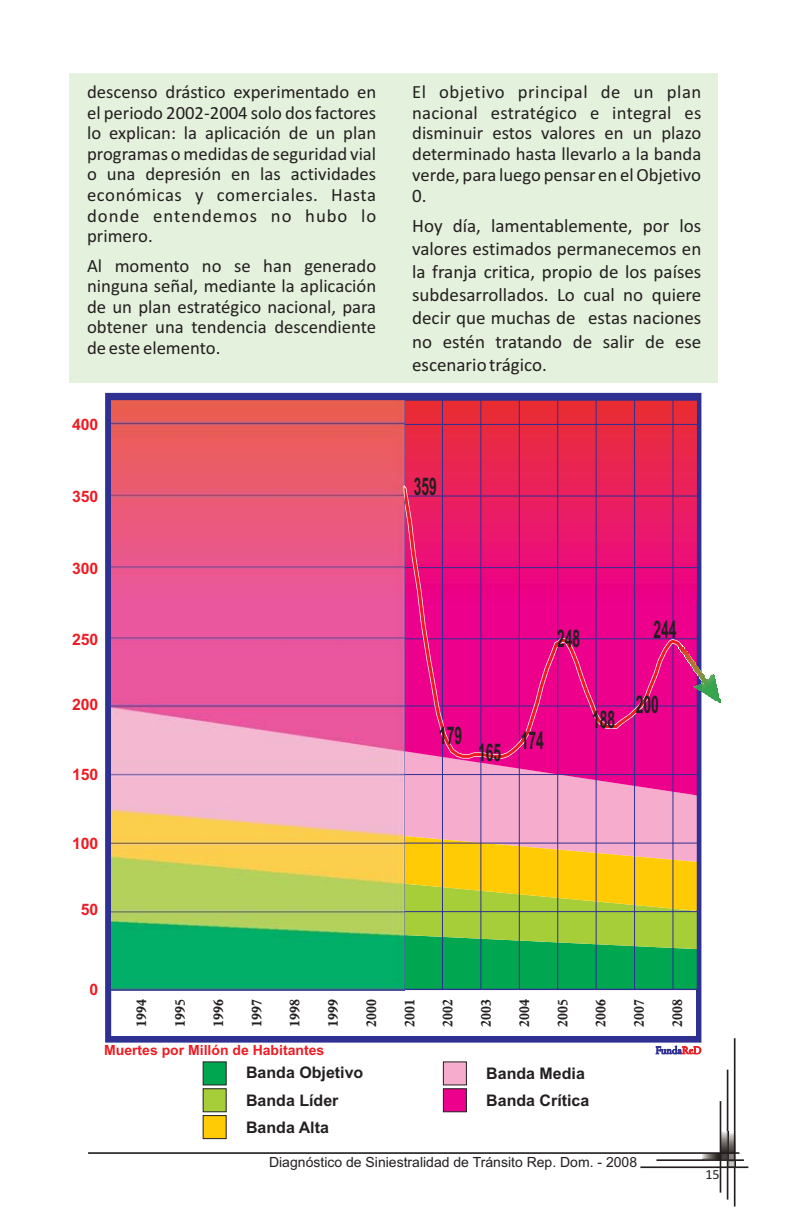
<style>
.page{position:relative;width:792px;height:1224px;background:#fff}
.page>*{position:absolute;margin:0;border:0;box-sizing:border-box;transform-origin:0 0}
.t1{font:700 24.4px "Arial";color:#231f20;scale:.57 1}
.t2{font:19px/23.2px "Calibri";color:#231f20}
.t3{font:18.6px/20.6px "Calibri";color:#231f20;text-align:justify}
.t4{font:700 16px "Arial";color:#231f20}
.t5{font:700 15.8px "Arial";color:#ed1c24}
.t6{font:14px "Arial";color:#231f20}
.t7{font:700 14px "Arial";color:#ed1c24}
.t8{font:14px "Calibri";color:#231f20}
.t9{font:700 13.8px "Aldine 721 BT";color:#231f20}
.t10{font:11px "Garamond Premr Pro";color:#2e3092}
.s1{font-size:19px}
.s2{color:#ed1c24}
</style>
<div class="page">
<img style="left:728px;top:1133px;width:6px;height:17px">
<hr style="left:734px;top:1038px;width:2px;height:169px;background:#231f20">
<hr style="left:640px;top:1166px;width:108px;height:2px;background:#231f20">
<hr style="left:727px;top:1070px;width:1px;height:130px;background:#231f20">
<hr style="left:656px;top:1159px;width:88px;height:2px;background:#231f20">
<svg style="left:703px;top:1156px;width:32px;height:12px"></svg>
<img style="left:721px;top:1131px;width:7px;height:19px">
<hr style="left:720px;top:1101px;width:1px;height:92px;background:#231f20">
<svg style="left:88px;top:1150px;width:651px;height:6px"></svg>
<div style="left:104px;top:394px;width:598px;height:648px;border:12px solid #2e3092"></div>
<div style="left:110px;top:400px;width:586px;height:636px;background:#fff"></div>
<div style="left:405px;top:949px;width:290px;height:40px;background:#00a650"></div>
<svg style="left:405px;top:912px;width:290px;height:37px;background:#86c53e"></svg>
<div style="left:405px;top:795px;width:290px;height:15px;background:#f6adcd"></div>
<svg style="left:405px;top:810px;width:290px;height:101px;background:#edbe58"></svg>
<svg style="left:405px;top:761px;width:290px;height:34px;background:#f069b3"></svg>
<img style="left:405px;top:402px;width:290px;height:81px">
<hr style="left:111px;top:911px;width:587px;height:1px;background:#2e3092">
<hr style="left:111px;top:989px;width:587px;height:1px;background:#2e3092">
<hr style="left:111px;top:843px;width:587px;height:1px;background:#2e3092">
<hr style="left:111px;top:774px;width:587px;height:1px;background:#2e3092">
<hr style="left:111px;top:424px;width:587px;height:1px;background:#2e3092">
<hr style="left:404px;top:400px;width:1px;height:589px;background:#2e3092">
<hr style="left:442px;top:400px;width:1px;height:589px;background:#2e3092">
<hr style="left:480px;top:400px;width:1px;height:589px;background:#2e3092">
<hr style="left:519px;top:400px;width:1px;height:589px;background:#2e3092">
<hr style="left:596px;top:400px;width:1px;height:589px;background:#2e3092">
<hr style="left:557px;top:400px;width:1px;height:589px;background:#2e3092">
<hr style="left:634px;top:400px;width:1px;height:589px;background:#2e3092">
<hr style="left:672px;top:400px;width:1px;height:589px;background:#2e3092">
<svg style="left:405px;top:485px;width:297px;height:275px;background:#e20e80"></svg>
<img style="left:111px;top:401px;width:294px;height:589px">
<svg style="left:679px;top:646px;width:41px;height:57px"></svg>
<div style="left:203px;top:1062px;width:23px;height:23px;background:#00a650"></div>
<div style="left:203px;top:1089px;width:23px;height:23px;background:#a6ce39"></div>
<div style="left:203px;top:1115px;width:23px;height:24px;background:#ffcb04;border:1px solid #231f20"></div>
<div style="left:443px;top:1062px;width:24px;height:23px;background:#f6adcd;border:1px solid #231f20"></div>
<div style="left:443px;top:1089px;width:24px;height:23px;background:#ec008c;border:1px solid #231f20"></div>
<p class="t3" style="left:87px;top:83px;width:291px">descenso drástico experimentado en el periodo 2002-2004 solo dos factores lo explican: la aplicación de un plan programas o medidas de seguridad vial o una depresión en las actividades económicas y comerciales. Hasta donde entendemos no hubo lo primero.</p>
<p class="t3" style="left:87px;top:257px;width:291px">Al momento no se han generado ninguna señal, mediante la aplicación de un plan estratégico nacional, para obtener una tendencia descendiente de este elemento.</p>
<p class="t5" style="left:72px;top:415px;width:28px">400</p>
<p class="t5" style="left:72px;top:487px;width:28px">350</p>
<p class="t5" style="left:72px;top:559px;width:28px">300</p>
<p class="t5" style="left:72px;top:631px;width:28px">250</p>
<p class="t5" style="left:72px;top:695px;width:28px">200</p>
<p class="t5" style="left:72px;top:765px;width:28px">150</p>
<p class="t5" style="left:72px;top:834px;width:28px">100</p>
<p class="t5" style="left:81px;top:900px;width:19px">50</p>
<p class="t5" style="left:90px;top:981px;width:10px">0</p>
<p class="t3" style="left:412px;top:83px;width:291px">El objetivo principal de un plan nacional estratégico e integral es disminuir estos valores en un plazo determinado hasta llevarlo a la banda verde, para luego pensar en el Objetiv<span class="s1">o</span></p>
<p class="t2" style="left:412px;top:182px;width:291px;line-height:30.2px">0.<br>Hoy día, lamentablemente, por los</p>
<p class="t2" style="left:412px;top:239px;width:291px;text-align:justify">valores estimados permanecemos en la franja critica, propio de los países subdesarrollados. Lo cual no quiere decir que muchas de estas naciones no estén tratando de salir de ese escenario trágico.</p>
<h1 class="t1" style="left:414px;top:473px;width:42px">359</h1>
<h1 class="t1" style="left:557px;top:624px;width:42px">248</h1>
<h1 class="t1" style="left:439px;top:721px;width:42px">179</h1>
<h1 class="t1" style="left:521px;top:727px;width:42px">174</h1>
<h1 class="t1" style="left:478px;top:739px;width:42px">165</h1>
<h1 class="t1" style="left:592px;top:706px;width:42px">188</h1>
<h1 class="t1" style="left:654px;top:616px;width:42px">244</h1>
<h1 class="t1" style="left:636px;top:690px;width:42px">200</h1>
<p class="t9" style="left:133px;top:1027px;width:29px;rotate:-90deg">1994</p>
<p class="t9" style="left:172px;top:1027px;width:29px;rotate:-90deg">1995</p>
<p class="t9" style="left:210px;top:1027px;width:29px;rotate:-90deg">1996</p>
<p class="t9" style="left:249px;top:1027px;width:29px;rotate:-90deg">1997</p>
<p class="t9" style="left:287px;top:1027px;width:29px;rotate:-90deg">1998</p>
<p class="t9" style="left:325px;top:1027px;width:29px;rotate:-90deg">1999</p>
<p class="t9" style="left:363px;top:1027px;width:29px;rotate:-90deg">2000</p>
<p class="t9" style="left:402px;top:1027px;width:29px;rotate:-90deg">2001</p>
<p class="t9" style="left:440px;top:1027px;width:29px;rotate:-90deg">2002</p>
<p class="t9" style="left:478px;top:1027px;width:29px;rotate:-90deg">2003</p>
<p class="t9" style="left:516px;top:1027px;width:29px;rotate:-90deg">2004</p>
<p class="t9" style="left:555px;top:1027px;width:29px;rotate:-90deg">2005</p>
<p class="t9" style="left:593px;top:1027px;width:29px;rotate:-90deg">2006</p>
<p class="t9" style="left:631px;top:1027px;width:29px;rotate:-90deg">2007</p>
<p class="t9" style="left:669px;top:1027px;width:29px;rotate:-90deg">2008</p>
<p class="t7" style="left:104px;top:1042px;width:222px">Muertes por Millón de Habitantes</p>
<p class="t4" style="left:246px;top:1063px;width:119px">Banda Objetivo</p>
<p class="t4" style="left:246px;top:1091px;width:94px">Banda Líder</p>
<p class="t4" style="left:246px;top:1118px;width:84px">Banda Alta</p>
<p class="t4" style="left:486px;top:1064px;width:100px">Banda Media</p>
<p class="t4" style="left:486px;top:1091px;width:105px">Banda Crítica</p>
<p class="t6" style="left:269px;top:1157px;width:370px">Diagnóstico de Siniestralidad de Tránsito Rep. Dom. - 2008</p>
<p class="t10" style="left:656px;top:1044px;width:47px">Funda<span class="s2">ReD</span></p>
<p class="t8" style="left:705px;top:1170px;width:16px">15</p>
</div>
